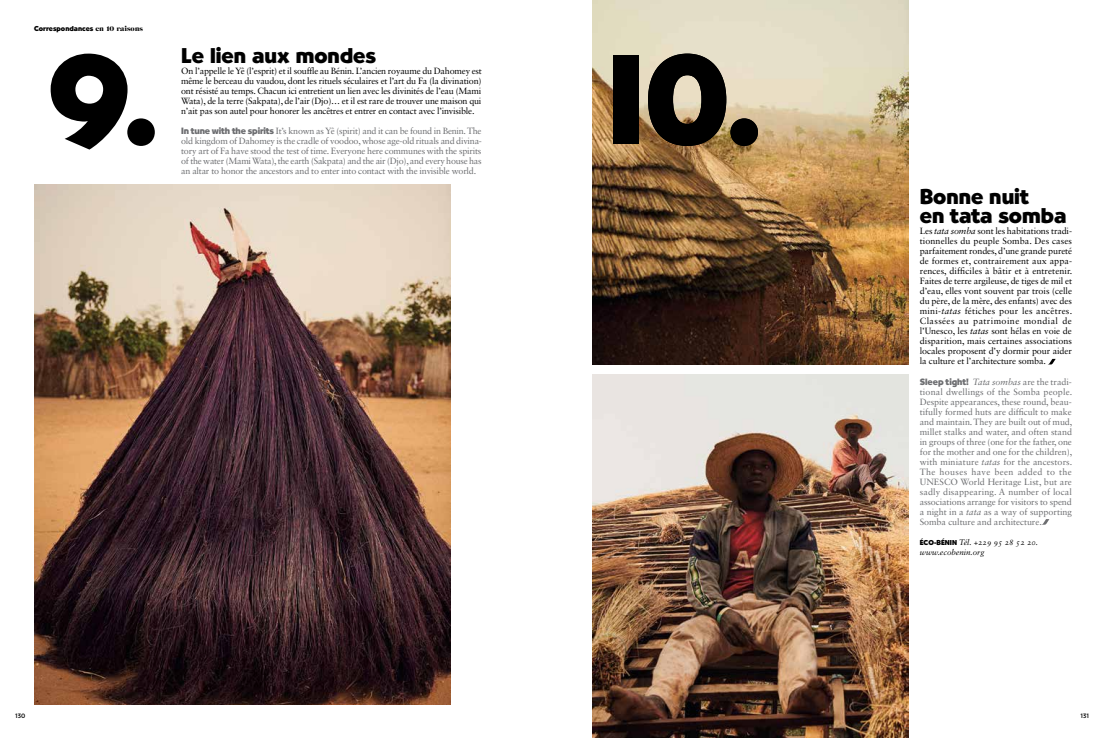
<style>
.page{position:relative;width:1106px;height:738px;background:#fff}
.page>*{position:absolute;margin:0;border:0;box-sizing:border-box;transform-origin:0 0}
.t1{font:700 125px "Cg Bernhardt";color:#000}
.t2{font:700 21px/18.5px "Cg Bernhardt";color:#000}
.t3{font:9px/10px "Sabon LT Std";letter-spacing:-.015em;color:#000;text-align:justify}
.t4{font:9px/10px "Sabon LT Std";letter-spacing:-.015em;color:#6d6e71;text-align:justify}
.t5{font:italic 8px/10px "Sabon LT Std";color:#000}
.t6{font:700 7px "Cg Bernhardt";color:#000}
.t7{font:700 6px "Verlag";letter-spacing:.01em;color:#000}
.s1{font-family:"Caslon Graphique EFOP";font-weight:400}
.s2{font-family:"Cg Bernhardt";font-weight:700}
.s3{font-style:italic}
.s4{font-family:"Cg Bernhardt";font-weight:700;font-style:normal;font-size:7px}
</style>
<div class="page">
<img style="left:34px;top:184px;width:416px;height:520px">
<img style="left:592px;top:0;width:316px;height:364px">
<img style="left:592px;top:374px;width:316px;height:363px">
<svg style="left:1049px;top:358px;width:6px;height:6px"></svg>
<svg style="left:1043px;top:519px;width:6px;height:5px"></svg>
<p class="t6" style="left:34px;top:24px;width:110px">Correspondances <span class="s1">en 10 raisons</span></p>
<h2 class="t2" style="left:181px;top:46px;width:196px">Le lien aux mondes</h2>
<p class="t3" style="left:181px;top:66px;width:302px">On l’appelle le Yê (l’esprit) et il souffle au Bénin. L’ancien royaume du Dahomey est même le berceau du vaudou, dont les rituels séculaires et l’art du Fa (la divination) ont résisté au temps. Chacun ici entretient un lien avec les divinités de l’eau (Mami Wata), de la terre (Sakpata), de l’air (Djo)… et il est rare de trouver une maison qui n’ait pas son autel pour honorer les ancêtres et entrer en contact avec l’invisible.</p>
<p class="t4" style="left:181px;top:126px;width:302px"><span class="s2">In tune with the spirits</span> It’s known as Yê (spirit) and it can be found in Benin. The old kingdom of Dahomey is the cradle of voodoo, whose age-old rituals and divina&shy;tory art of Fa have stood the test of time. Everyone here communes with the spirits of the water (Mami Wata), the earth (Sakpata) and the air (Djo), and every house has an altar to honor the ancestors and to enter into contact with the invisible world.</p>
<h1 class="t1" style="left:48px;top:22px;width:113px">9.</h1>
<h1 class="t1" style="left:607px;top:22px;width:158px">10.</h1>
<h2 class="t2" style="left:919px;top:188px;width:148px">Bonne nuit<br>en tata somba</h2>
<p class="t3" style="left:919px;top:226px;width:154px">Les <span class="s3">tata somba</span> sont les habitations tradi&shy;tionnelles du peuple Somba. Des cases parfaitement rondes, d’une grande pureté de formes et, contrairement aux appa&shy;rences, difficiles à bâtir et à entretenir.<br>Faites de terre argileuse, de tiges de mil et d’eau, elles vont souvent par trois (celle du père, de la mère, des enfants) avec des mini-<span class="s3">tatas</span> fétiches pour les ancêtres.<br>Classées au patrimoine mondial de l’Unesco, les <span class="s3">tatas</span> sont hélas en voie de disparition, mais certaines associations locales proposent d’y dormir pour aider la culture et l’architecture somba.</p>
<p class="t4" style="left:919px;top:376px;width:154px"><span class="s2">Sleep tight!</span> <span class="s3">Tata sombas</span> are the tradi&shy;tional dwellings of the Somba people.<br>Despite appearances, these round, beau&shy;tifully formed huts are difficult to make and maintain. They are built out of mud, millet stalks and water, and often stand in groups of three (one for the father, one for the mother and one for the children), with miniature <span class="s3">tatas</span> for the ancestors.<br>The houses have been added to the UNESCO World Heritage List, but are sadly disappearing. A number of local associations arrange for visitors to spend a night in a <span class="s3">tata</span> as a way of supporting Somba culture and architecture.</p>
<p class="t5" style="left:919px;top:536px;width:120px"><span class="s4">ÉCO-BÉNIN</span> Tél. +229 95 28 52 20. www.ecobenin.org</p>
<p class="t7" style="left:15px;top:710px;width:12px">130</p>
<p class="t7" style="left:1080px;top:710px;width:10px">131</p>
</div>
